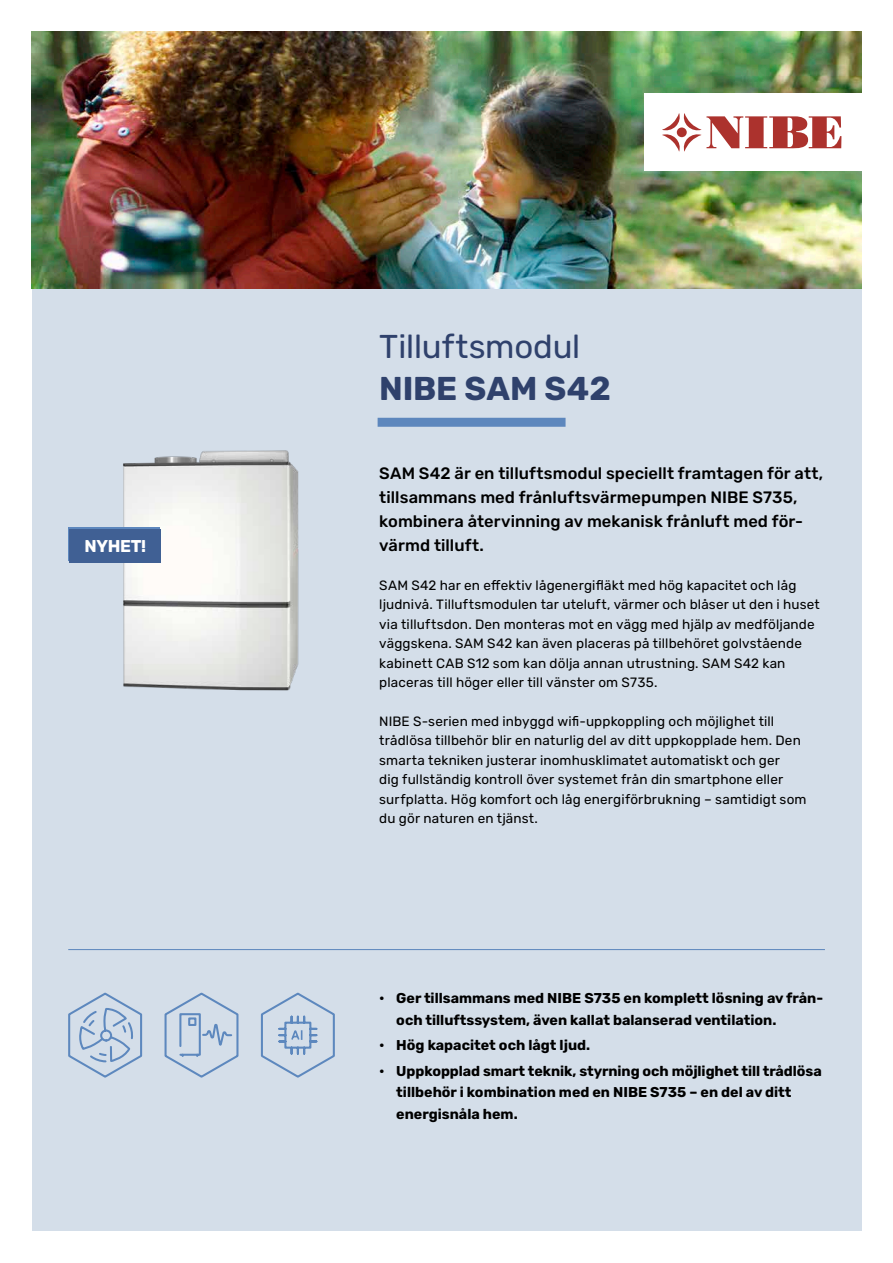
<style>
.page{position:relative;width:893px;height:1263px;background:#fff}
.page>*{position:absolute;margin:0;border:0;box-sizing:border-box;transform-origin:0 0}
.t1{font:33px "Rubik";letter-spacing:-.005em;color:#2f416c}
.t2{font:700 33px "Rubik";color:#2f416c}
.t3{font:700 17.1px "Rubik";letter-spacing:-.015em;color:#fff}
.t4{font:500 16.5px/24px "Rubik";letter-spacing:.005em;color:#000}
.t5{font:700 14.25px/21.3px "Rubik";color:#000}
.t6{font:13.5px/19.5px "Rubik";letter-spacing:.01em;color:#000}
</style>
<div class="page">
<div style="left:32px;top:32px;width:829px;height:1199px;background:#d4dee9"></div>
<img style="left:32px;top:32px;width:829px;height:256px">
<hr style="left:68px;top:949px;width:757px;height:1px;background:#5d87bd">
<img style="left:123px;top:450px;width:176px;height:241px">
<div style="left:644px;top:94px;width:217px;height:77px;background:#fff"></div>
<svg style="left:662px;top:113px;width:179px;height:39px"></svg>
<div style="left:378px;top:418px;width:188px;height:9px;background:#5d87bd"></div>
<svg style="left:68px;top:992px;width:75px;height:86px"></svg>
<svg style="left:164px;top:992px;width:75px;height:86px"></svg>
<svg style="left:260px;top:992px;width:75px;height:86px"></svg>
<svg style="left:68px;top:527px;width:91px;height:34px"></svg>
<div style="left:70px;top:529px;width:91px;height:34px;background:#406094"></div>
<p class="t3" style="left:84px;top:537px;width:63px">NYHET!</p>
<h1 class="t1" style="left:379px;top:328px;width:202px">Tilluftsmodul</h1>
<h1 class="t2" style="left:379px;top:370px;width:233px">NIBE SAM S42</h1>
<p class="t4" style="left:379px;top:462px;width:445px">SAM S42 är en tilluftsmodul speciellt framtagen för att, tillsammans med frånluftsvärmepumpen NIBE S735, kombinera återvinning av mekanisk frånluft med för&shy;värmd tilluft.</p>
<p class="t6" style="left:379px;top:575px;width:442px">SAM S42 har en effektiv lågenergifläkt med hög kapacitet och låg ljudnivå. Tilluftsmodulen tar uteluft, värmer och blåser ut den i huset via tilluftsdon. Den monteras mot en vägg med hjälp av medföljande väggskena. SAM S42 kan även placeras på tillbehöret golvstående kabinett CAB S12 som kan dölja annan utrustning. SAM S42 kan placeras till höger eller till vänster om S735.</p>
<p class="t6" style="left:379px;top:712px;width:429px">NIBE S-serien med inbyggd wifi-uppkoppling och möjlighet till trådlösa tillbehör blir en naturlig del av ditt uppkopplade hem. Den smarta tekniken justerar inomhusklimatet automatiskt och ger<br>dig fullständig kontroll över systemet från din smartphone eller surfplatta. Hög komfort och låg energiförbrukning – samtidigt som du gör naturen en tjänst.</p>
<p class="t5" style="left:396px;top:988px;width:428px;text-indent:-17px">• Ger tillsammans med NIBE S735 en komplett lösning av från&shy;och tilluftssystem, även kallat balanserad ventilation.</p>
<p class="t5" style="left:379px;top:1035px;width:212px">• Hög kapacitet och lågt ljud.</p>
<p class="t5" style="left:396px;top:1061px;width:427px;text-indent:-17px">• Uppkopplad smart teknik, styrning och möjlighet till trådlösa tillbehör i kombination med en NIBE S735 – en del av ditt energisnåla hem.</p>
</div>
